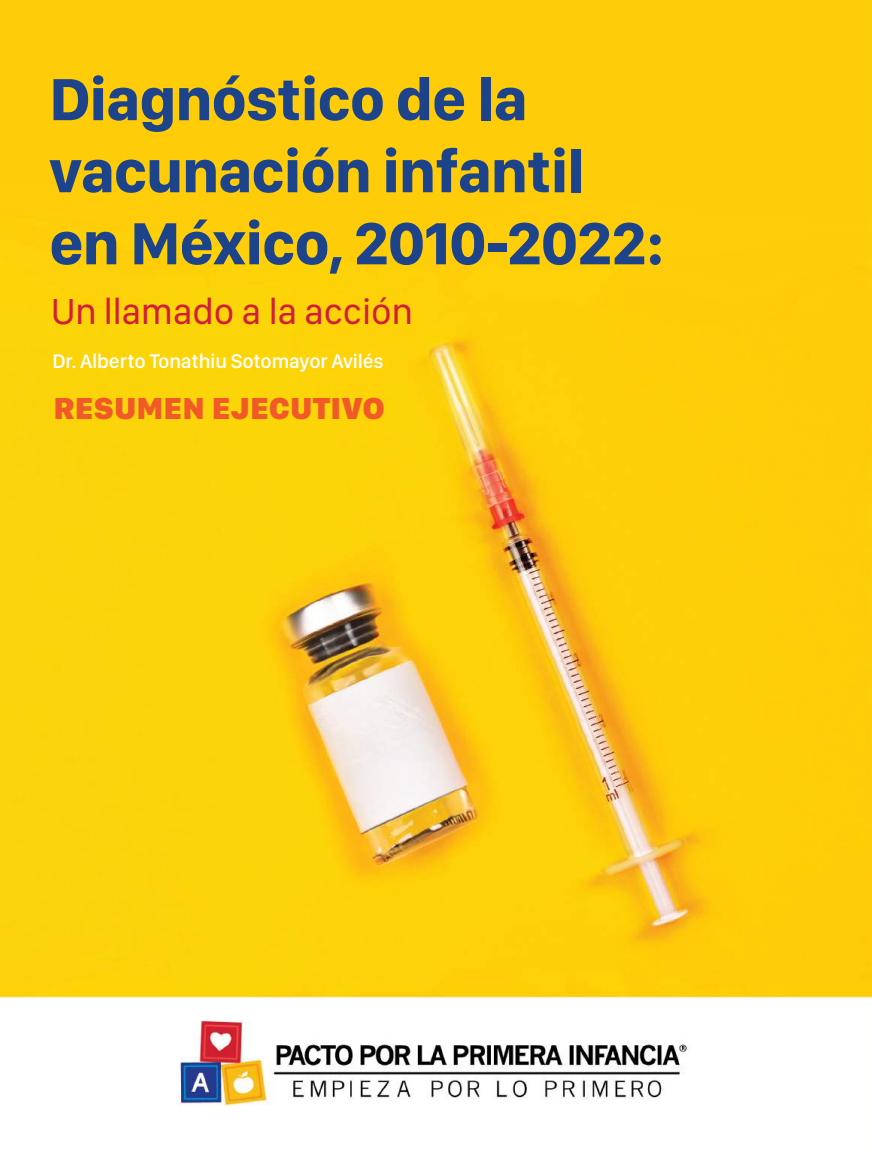
<style>
.page{position:relative;width:872px;height:1149px;background:#fff}
.page>*{position:absolute;margin:0;border:0;box-sizing:border-box;transform-origin:0 0}
.t1{font:700 61.5px/72px "SF Compact Display";letter-spacing:-.01em;color:#1d448b}
.t2{font:37.5px "SF Compact Display";color:#d21e38}
.t3{font:900 31.5px "SF Compact Text";color:#f15929}
.t4{font:500 20.4px "SF Compact Display";letter-spacing:-.01em;color:#fff}
</style>
<div class="page">
<img style="left:0;top:0;width:872px;height:1106px">
<p class="t1" style="left:50px;top:63px;width:616px">Diagnóstico de la vacunación infantil en México, 2010-2022:</p>
<p class="t2" style="left:51px;top:289px;width:363px">Un llamado a la acción</p>
<p class="t4" style="left:52px;top:348px;width:333px">Dr. Alberto Tonathiu Sotomayor Avilés</p>
<p class="t3" style="left:54px;top:390px;width:333px">RESUMEN EJECUTIVO</p>
</div>
